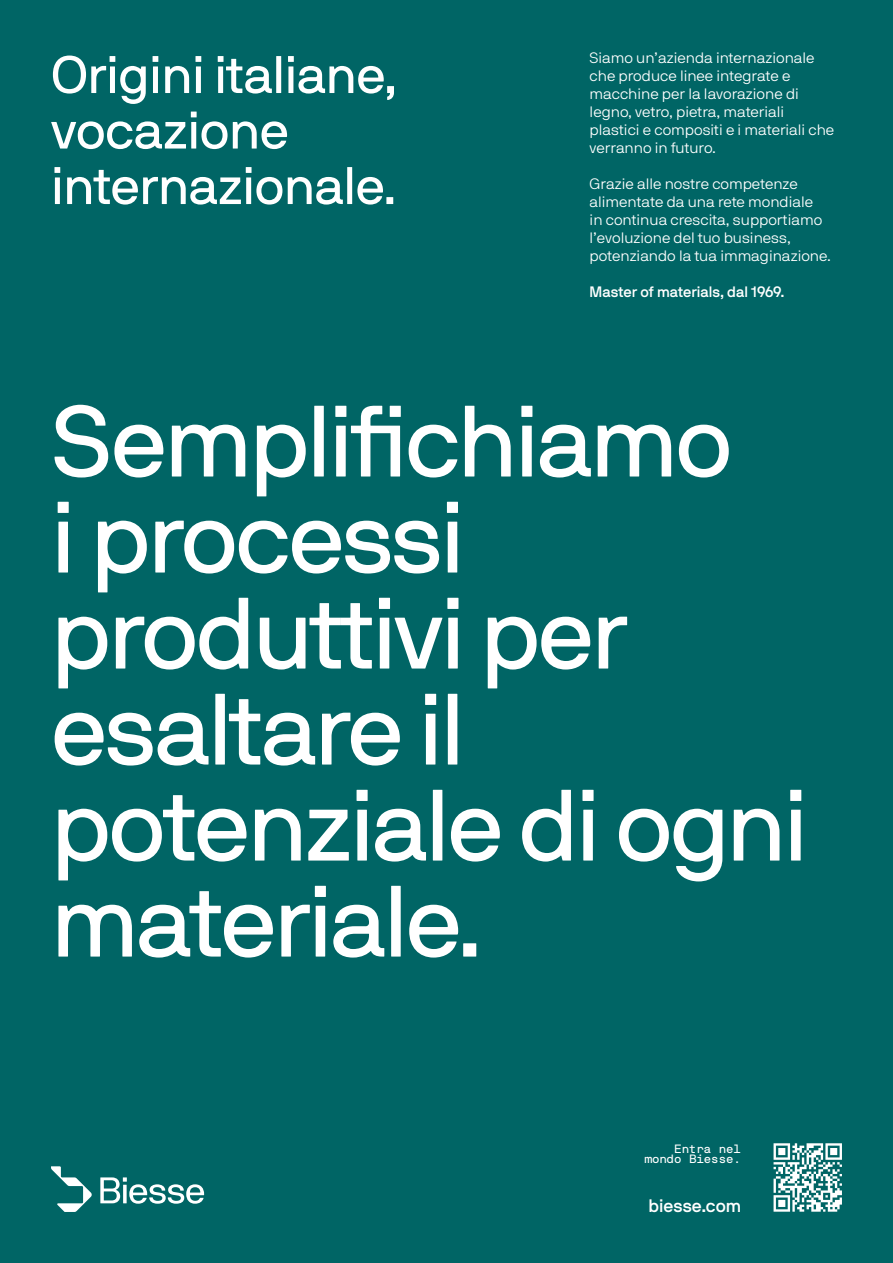
<style>
.page{position:relative;width:893px;height:1263px;background:#006565}
.page>*{position:absolute;margin:0;border:0;box-sizing:border-box;transform-origin:0 0}
.t1{font:100.5px/96px "NB International Pro Reg";letter-spacing:-.025em;color:#fff}
.t2{font:52.5px/55.5px "NB International Pro Reg";letter-spacing:-.01em;color:#fff}
.t3{font:18px "NB International Pro Med";color:#fff}
.t4{font:15px/18px "NB International Pro Lig";color:#fff}
.t5{font:15px "NB International Pro Med";color:#fff}
.t6{font:12px/9.8px "NB International Pro Mono";letter-spacing:-.06em;color:#fff;text-align:right}
</style>
<div class="page">
<svg style="left:51px;top:1166px;width:41px;height:46px"></svg>
<svg style="left:100px;top:1177px;width:104px;height:27px"></svg>
<svg style="left:773px;top:1143px;width:69px;height:69px"></svg>
<p class="t2" style="left:51px;top:47px;width:348px">Origini italiane, vocazione internazionale.</p>
<p class="t4" style="left:590px;top:49px;width:246px">Siamo un’azienda internazionale che produce linee integrate e macchine per la lavorazione di legno, vetro, pietra, materiali plastici e compositi e i materiali che verranno in futuro.</p>
<p class="t4" style="left:590px;top:175px;width:243px">Grazie alle nostre competenze alimentate da una rete mondiale<br>in continua crescita, supportiamo l’evoluzione del tuo business, potenziando la tua immaginazione.</p>
<p class="t5" style="left:590px;top:283px;width:196px">Master of materials, dal 1969.</p>
<p class="t1" style="left:51px;top:393px;width:758px">Semplifichiamo<br>i processi produttivi per esaltare il potenziale di ogni materiale.</p>
<p class="t6" style="left:644px;top:1144px;width:98px">Entra nel mondo Biesse.</p>
<p class="t3" style="left:649px;top:1195px;width:94px">biesse.com</p>
</div>
